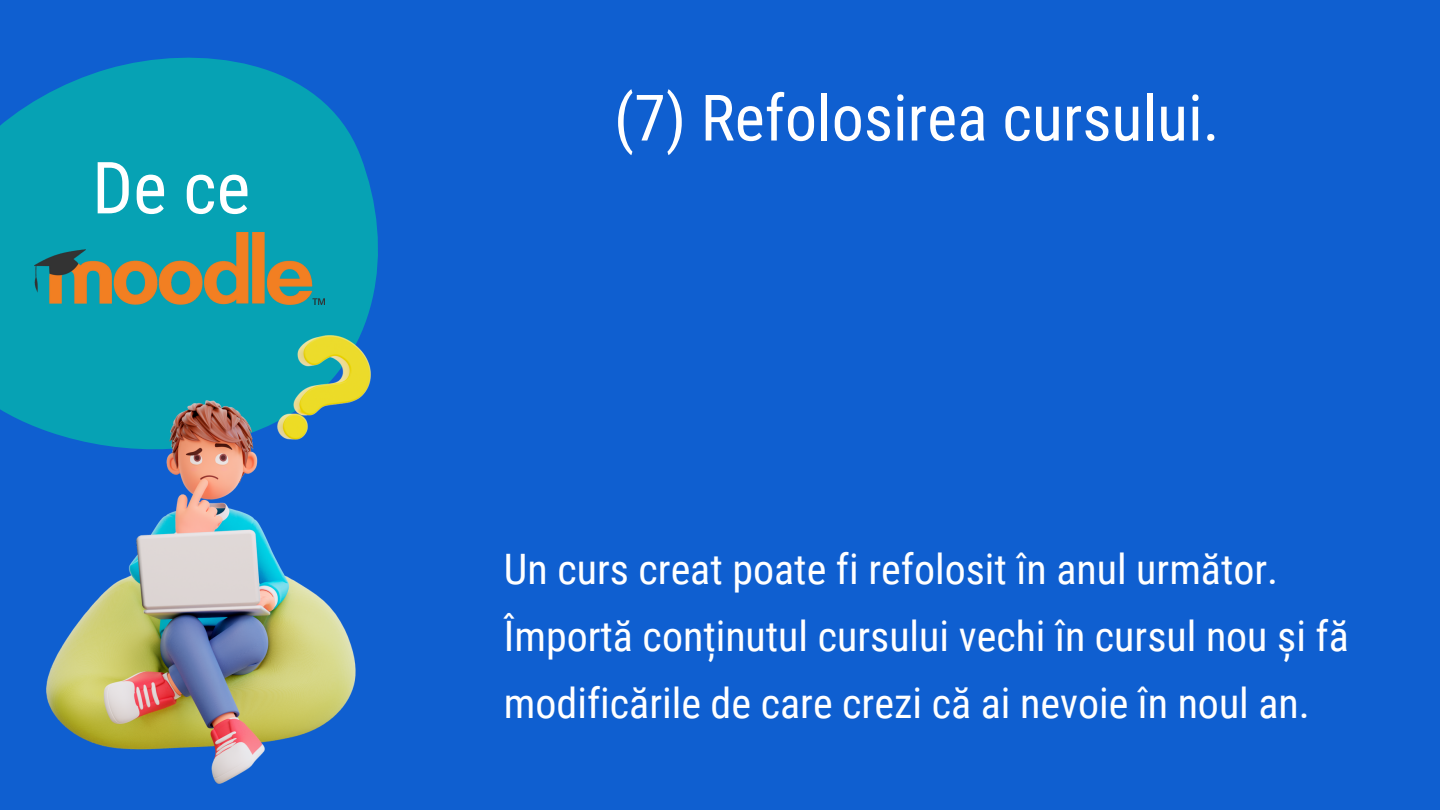
<style>
.page{position:relative;width:1440px;height:810px;background:#0f5fd0}
.page>*{position:absolute;margin:0;border:0;box-sizing:border-box;transform-origin:0 0}
.t1{font:72px "Roboto Condensed";color:#fff}
.t2{font:64px "Roboto Condensed";color:#fff}
.t3{font:42px/66.8px "Roboto Condensed";color:#fff}
</style>
<div class="page">
<svg style="left:0;top:57px;width:378px;height:374px;background:#0798b7"></svg>
<img style="left:35px;top:233px;width:289px;height:71px">
<img style="left:47px;top:335px;width:324px;height:448px">
<p class="t1" style="left:92px;top:147px;width:160px">De ce</p>
<p class="t2" style="left:614px;top:81px;width:607px">(7) Refolosirea cursului.</p>
<p class="t3" style="left:504px;top:536px;width:847px">Un curs creat poate fi refolosit în anul următor.<br>Împortă conținutul cursului vechi în cursul nou și fă modificările de care crezi că ai nevoie în noul an.</p>
</div>
